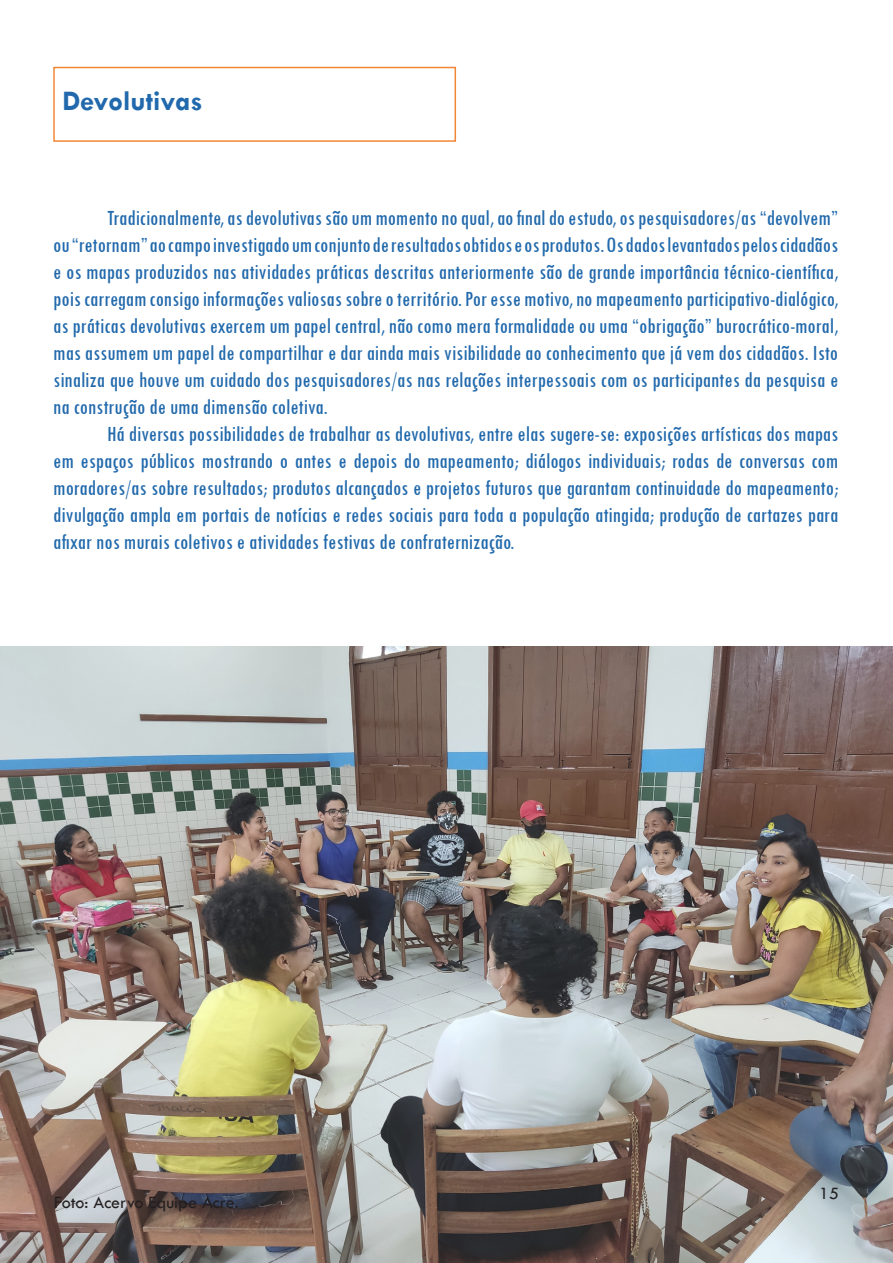
<style>
.page{position:relative;width:893px;height:1263px;background:#fff}
.page>*{position:absolute;margin:0;border:0;box-sizing:border-box;transform-origin:0 0}
.t1{font:700 28.5px "Tw Cen";color:#2169ac}
.t2{font:condensed 22.5px/27px "Tw Cen";color:#2169ac;text-align:justify}
.t3{font:18px "Tw Cen";color:#231f20}
</style>
<div class="page">
<img style="left:0;top:646px;width:893px;height:617px">
<div style="left:53px;top:67px;width:403px;height:75px;border:2px solid #f18735"></div>
<p class="t1" style="left:62px;top:84px;width:142px">Devolutivas</p>
<p class="t2" style="left:53px;top:204px;width:786px;text-indent:54px">Tradicionalmente, as devolutivas são um momento no qual, ao final do estudo, os pesquisadores/as “devolvem” ou “retornam” ao campo investigado um conjunto de resultados obtidos e os produtos. Os dados levantados pelos cidadãos e os mapas produzidos nas atividades práticas descritas anteriormente são de grande importância técnico-científica, pois carregam consigo informações valiosas sobre o território. Por esse motivo, no mapeamento participativo-dialógico, as práticas devolutivas exercem um papel central, não como mera formalidade ou uma “obrigação” burocrático-moral, mas assumem um papel de compartilhar e dar ainda mais visibilidade ao conhecimento que já vem dos cidadãos. Isto sinaliza que houve um cuidado dos pesquisadores/as nas relações interpessoais com os participantes da pesquisa e na construção de uma dimensão coletiva.</p>
<p class="t2" style="left:53px;top:420px;width:786px;text-indent:54px">Há diversas possibilidades de trabalhar as devolutivas, entre elas sugere-se: exposições artísticas dos mapas em espaços públicos mostrando o antes e depois do mapeamento; diálogos individuais; rodas de conversas com moradores/as sobre resultados; produtos alcançados e projetos futuros que garantam continuidade do mapeamento; divulgação ampla em portais de notícias e redes sociais para toda a população atingida; produção de cartazes para afixar nos murais coletivos e atividades festivas de confraternização.</p>
<p class="t3" style="left:54px;top:1191px;width:186px">Foto: Acervo Equipe Acre.</p>
<p class="t3" style="left:819px;top:1182px;width:21px">15</p>
</div>
